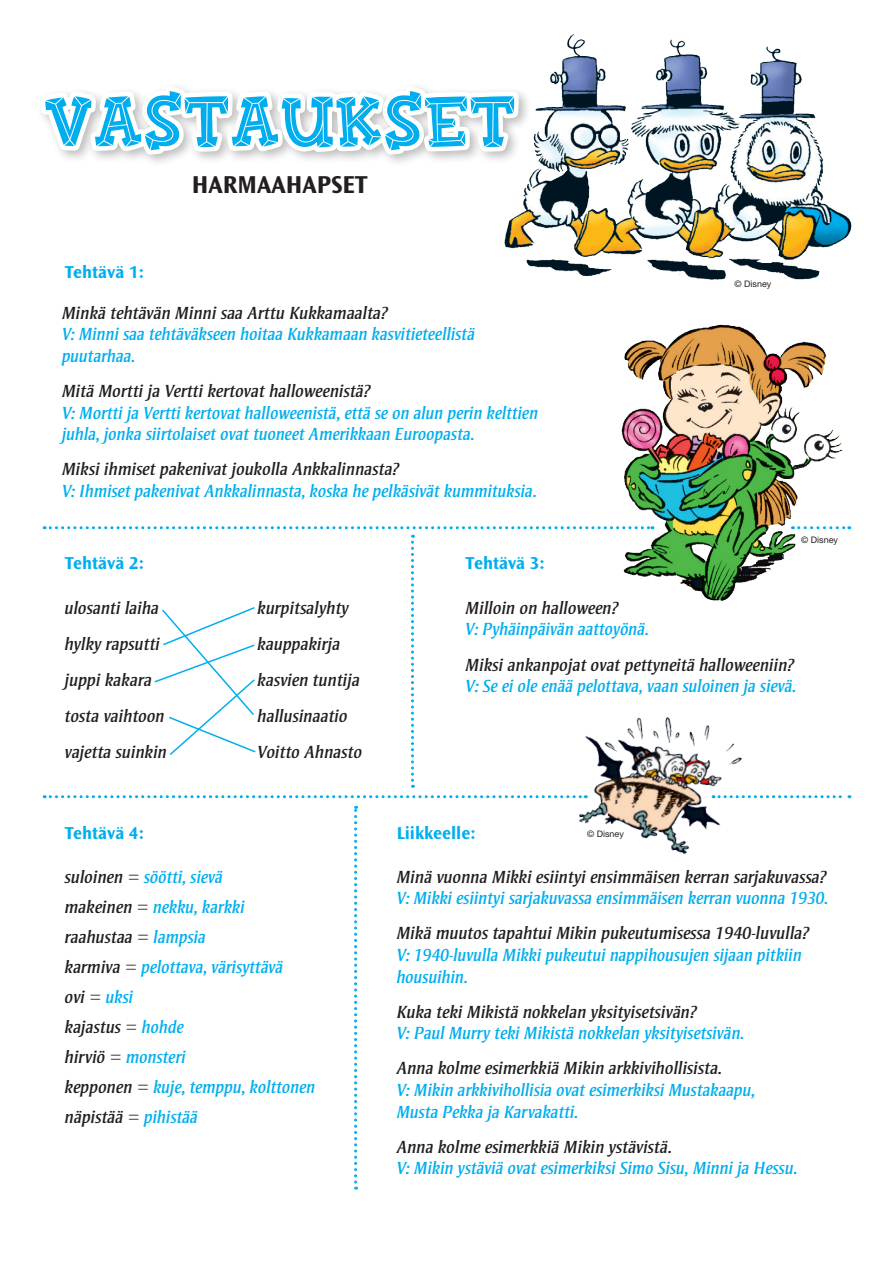
<style>
.page{position:relative;width:893px;height:1263px;background:#fff}
.page>*{position:absolute;margin:0;border:0;box-sizing:border-box;transform-origin:0 0}
.t1{font:700 75px "Fink";color:#00aeef}
.t2{font:700 25.5px "Ocean Sans Std";color:#231f20}
.t3{font:italic 18px/30px "Strayhorn MT Std";color:#00aeef}
.t4{font:italic 18px/36px "Strayhorn MT Std";color:#231f20}
.t5{font:700 18px "Ocean Sans Std";color:#00aeef}
.t6{font:9px "Helvetica Neue LT Std";color:#231f20}
.s1{color:#231f20}
</style>
<div class="page">
<svg style="left:41px;top:87px;width:428px;height:76px"></svg>
<img style="left:469px;top:34px;width:383px;height:246px">
<svg style="left:154px;top:607px;width:102px;height:148px"></svg>
<svg style="left:44px;top:526px;width:575px;height:3px"></svg>
<svg style="left:44px;top:795px;width:518px;height:3px"></svg>
<svg style="left:760px;top:795px;width:90px;height:3px"></svg>
<svg style="left:411px;top:535px;width:3px;height:253px"></svg>
<svg style="left:354px;top:806px;width:3px;height:383px"></svg>
<img style="left:619px;top:324px;width:227px;height:277px">
<img style="left:562px;top:717px;width:195px;height:137px">
<h1 class="t1" style="left:43px;top:72px;width:474px">VASTAUKSET</h1>
<h2 class="t2" style="left:192px;top:170px;width:177px">HARMAAHAPSET</h2>
<p class="t5" style="left:65px;top:262px;width:81px">Tehtävä 1:</p>
<p class="t4" style="left:62px;top:295px;width:328px">Minkä tehtävän Minni saa Arttu Kukkamaalta?</p>
<p class="t3" style="left:62px;top:324px;width:415px;line-height:21.6px">V: Minni saa tehtäväkseen hoitaa Kukkamaan kasvitieteellistä puutarhaa.</p>
<p class="t4" style="left:62px;top:373px;width:310px">Mitä Mortti ja Vertti kertovat halloweenistä?</p>
<p class="t3" style="left:62px;top:402px;width:478px;line-height:21.6px">V: Mortti ja Vertti kertovat halloweenistä, että se on alun perin kelttien juhla, jonka siirtolaiset ovat tuoneet Amerikkaan Euroopasta.</p>
<p class="t4" style="left:62px;top:451px;width:339px">Miksi ihmiset pakenivat joukolla Ankkalinnasta?</p>
<p class="t3" style="left:62px;top:476px;width:476px">V: Ihmiset pakenivat Ankkalinnasta, koska he pelkäsivät kummituksia.</p>
<p class="t6" style="left:735px;top:278px;width:38px">© Disney</p>
<p class="t6" style="left:801px;top:534px;width:38px">© Disney</p>
<p class="t5" style="left:65px;top:553px;width:81px">Tehtävä 2:</p>
<p class="t5" style="left:466px;top:553px;width:81px">Tehtävä 3:</p>
<p class="t4" style="left:65px;top:590px;width:104px">ulosanti laiha hylky rapsutti juppi kakara tosta vaihtoon vajetta suinkin</p>
<p class="t4" style="left:258px;top:590px;width:106px">kurpitsalyhty kauppakirja kasvien tuntija hallusinaatio<br>Voitto Ahnasto</p>
<p class="t4" style="left:466px;top:590px;width:155px">Milloin on halloween?</p>
<p class="t3" style="left:466px;top:614px;width:185px">V: Pyhäinpäivän aattoyönä.</p>
<p class="t4" style="left:466px;top:647px;width:330px">Miksi ankanpojat ovat pettyneitä halloweeniin?</p>
<p class="t3" style="left:466px;top:671px;width:332px">V: Se ei ole enää pelottava, vaan suloinen ja sievä.</p>
<p class="t5" style="left:65px;top:823px;width:81px">Tehtävä 4:</p>
<p class="t3" style="left:65px;top:862px;width:252px"><span class="s1">suloinen =</span> söötti, sievä<br><span class="s1">makeinen =</span> nekku, karkki <span class="s1">raahustaa =</span> lampsia<br><span class="s1">karmiva =</span> pelottava, värisyttävä<br><span class="s1">ovi =</span> uksi<br><span class="s1">kajastus =</span> hohde<br><span class="s1">hirviö =</span> monsteri<br><span class="s1">kepponen =</span> kuje, temppu, kolttonen <span class="s1">näpistää =</span> pihistää</p>
<p class="t5" style="left:397px;top:823px;width:81px">Liikkeelle:</p>
<p class="t6" style="left:587px;top:828px;width:38px">© Disney</p>
<p class="t4" style="left:397px;top:859px;width:432px">Minä vuonna Mikki esiintyi ensimmäisen kerran sarjakuvassa?</p>
<p class="t3" style="left:397px;top:883px;width:433px">V: Mikki esiintyi sarjakuvassa ensimmäisen kerran vuonna 1930.</p>
<p class="t4" style="left:397px;top:915px;width:414px">Mikä muutos tapahtui Mikin pukeutumisessa 1940-luvulla?</p>
<p class="t3" style="left:397px;top:944px;width:407px;line-height:21.6px">V: 1940-luvulla Mikki pukeutui nappihousujen sijaan pitkiin housuihin.</p>
<p class="t4" style="left:397px;top:994px;width:302px">Kuka teki Mikistä nokkelan yksityisetsivän?</p>
<p class="t3" style="left:397px;top:1018px;width:349px">V: Paul Murry teki Mikistä nokkelan yksityisetsivän.</p>
<p class="t4" style="left:397px;top:1050px;width:327px">Anna kolme esimerkkiä Mikin arkkivihollisista.</p>
<p class="t3" style="left:397px;top:1079px;width:360px;line-height:21.6px">V: Mikin arkkivihollisia ovat esimerkiksi Mustakaapu,<br>Musta Pekka ja Karvakatti.</p>
<p class="t4" style="left:397px;top:1129px;width:277px">Anna kolme esimerkkiä Mikin ystävistä.</p>
<p class="t3" style="left:397px;top:1153px;width:402px">V: Mikin ystäviä ovat esimerkiksi Simo Sisu, Minni ja Hessu.</p>
</div>
